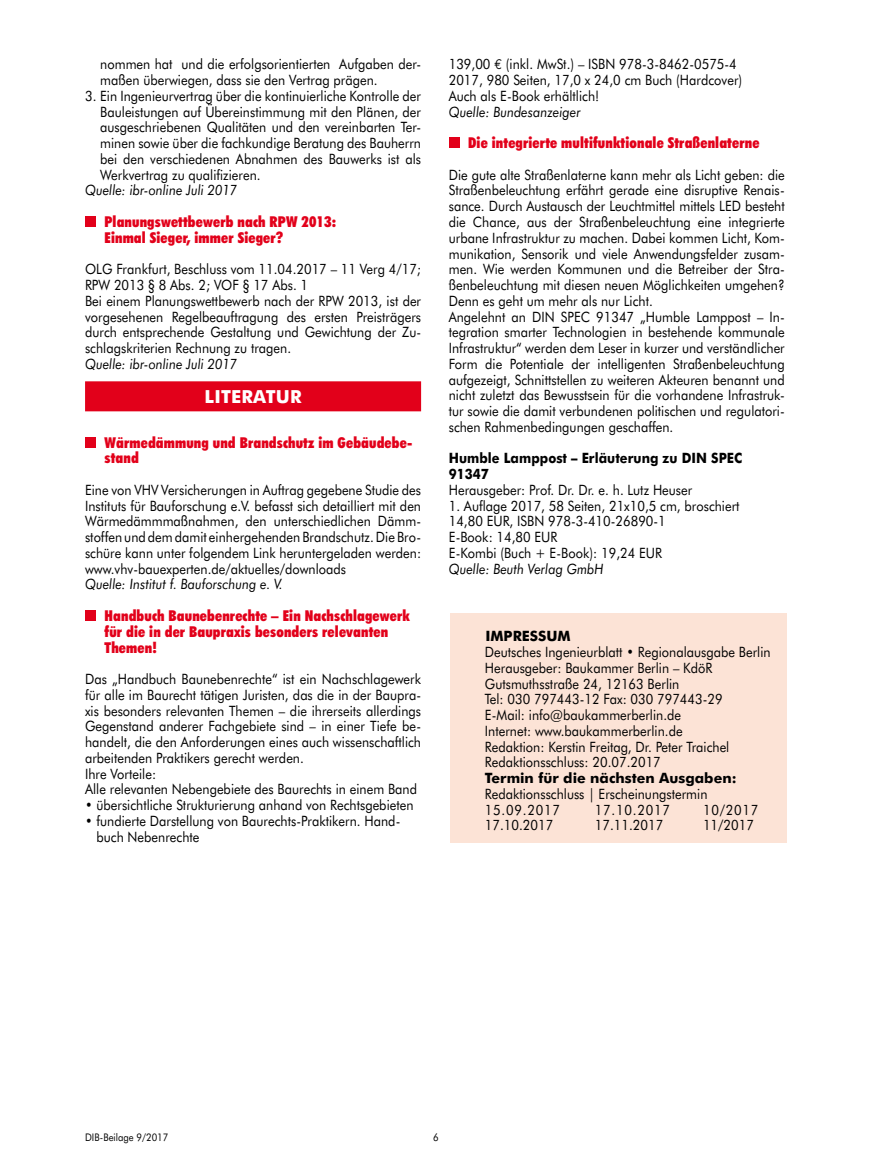
<style>
.page{position:relative;width:872px;height:1170px;background:#fff}
.page>*{position:absolute;margin:0;border:0;box-sizing:border-box;transform-origin:0 0}
.t1{font:700 18px "Futura BT";letter-spacing:.01em;color:#fff}
.t2{font:900 condensed 15px/15.8px "Futura BT";letter-spacing:.01em;color:#e2001a}
.t3{font:14.25px/15.8px "Futura BT";color:#000;scale:.9 1}
.t4{font:italic 14.25px "Futura BT";color:#000;scale:.9 1}
.t5{font:700 14.25px/15.8px "Futura BT";color:#000;scale:.9 1}
.t6{font:700 14.25px "Futura BT";color:#000}
.t7{font:10.5px "Futura BT";color:#000;scale:.9 1}
.s1{font-family:"Euro Mono"}
</style>
<div class="page">
<div style="left:85px;top:381px;width:336px;height:30px;background:#e2001a"></div>
<div style="left:85px;top:216px;width:11px;height:11px;background:#e2001a"></div>
<div style="left:85px;top:437px;width:11px;height:10px;background:#e2001a"></div>
<div style="left:85px;top:610px;width:11px;height:11px;background:#e2001a"></div>
<div style="left:451px;top:613px;width:336px;height:229px;background:#fce3d6"></div>
<div style="left:449px;top:137px;width:10px;height:11px;background:#e2001a"></div>
<p class="t3" style="left:100px;top:56px;width:358px">nommen hat und die erfolgsorientierten Aufgaben der&shy;maßen überwiegen, dass sie den Vertrag prägen.</p>
<p class="t3" style="left:100px;top:88px;width:358px;text-align:justify;text-indent:-15px">3. Ein Ingenieurvertrag über die kontinuierliche Kontrolle der Bauleistungen auf Übereinstimmung mit den Plänen, der ausgeschriebenen Qualitäten und den vereinbarten Ter&shy;minen sowie über die fachkundige Beratung des Bauherrn bei den verschiedenen Abnahmen des Bauwerks ist als Werkvertrag zu qualifizieren.</p>
<p class="t4" style="left:85px;top:182px;width:171px">Quelle: ibr-online Juli 2017</p>
<p class="t2" style="left:105px;top:214px;width:233px">Planungswettbewerb nach RPW 2013:<br>Einmal Sieger, immer Sieger?</p>
<p class="t3" style="left:85px;top:261px;width:375px">OLG Frankfurt, Beschluss vom 11.04.2017 – 11 Verg 4/17; RPW 2013 § 8 Abs. 2; VOF § 17 Abs. 1<br>Bei einem Planungswettbewerb nach der RPW 2013, ist der vorgesehenen Regelbeauftragung des ersten Preisträgers durch entsprechende Gestaltung und Gewichtung der Zu&shy;schlagskriterien Rechnung zu tragen.</p>
<p class="t4" style="left:85px;top:355px;width:171px">Quelle: ibr-online Juli 2017</p>
<p class="t1" style="left:205px;top:385px;width:98px">LITERATUR</p>
<p class="t2" style="left:105px;top:434px;width:309px">Wärmedämmung und Brandschutz im Gebäudebe&shy;stand</p>
<p class="t3" style="left:85px;top:482px;width:375px;text-align:justify">Eine von VHV Versicherungen in Auftrag gegebene Studie des Instituts für Bauforschung e.V. befasst sich detailliert mit den Wärmedämmmaßnahmen, den unterschiedlichen Dämm&shy;stoffen und dem damit einhergehenden Brandschutz. Die Bro&shy;schüre kann unter folgendem Link heruntergeladen werden: www.vhv-bauexperten.de/aktuelles/downloads</p>
<p class="t4" style="left:85px;top:575px;width:221px">Quelle: Institut f. Bauforschung e. V.</p>
<p class="t2" style="left:105px;top:607px;width:307px">Handbuch Baunebenrechte – Ein Nachschlagewerk für die in der Baupraxis besonders relevanten<br>Themen!</p>
<p class="t3" style="left:85px;top:671px;width:375px">Das „Handbuch Baunebenrechte“ ist ein Nachschlagewerk für alle im Baurecht tätigen Juristen, das die in der Baupra&shy;xis besonders relevanten Themen – die ihrerseits allerdings Gegenstand anderer Fachgebiete sind – in einer Tiefe be&shy;handelt, die den Anforderungen eines auch wissenschaftlich arbeitenden Praktikers gerecht werden.<br>Ihre Vorteile:<br>Alle relevanten Nebengebiete des Baurechts in einem Band</p>
<p class="t3" style="left:85px;top:797px;width:366px">• übersichtliche Strukturierung anhand von Rechtsgebieten</p>
<p class="t3" style="left:96px;top:812px;width:339px;text-indent:-11px">• fundierte Darstellung von Baurechts-Praktikern. Hand&shy;buch Nebenrechte</p>
<p class="t3" style="left:449px;top:56px;width:327px">139,00 <span class="s1">€</span> (inkl. MwSt.) – ISBN 978-3-8462-0575-4<br>2017, 980 Seiten, 17,0 x 24,0 cm Buch (Hardcover)<br>Auch als E-Book erhältlich!</p>
<p class="t4" style="left:449px;top:103px;width:148px">Quelle: Bundesanzeiger</p>
<p class="t2" style="left:468px;top:135px;width:293px">Die integrierte multifunktionale Straßenlaterne</p>
<p class="t3" style="left:449px;top:167px;width:375px">Die gute alte Straßenlaterne kann mehr als Licht geben: die Straßenbeleuchtung erfährt gerade eine disruptive Renais&shy;sance. Durch Austausch der Leuchtmittel mittels LED besteht die Chance, aus der Straßenbeleuchtung eine integrierte urbane Infrastruktur zu machen. Dabei kommen Licht, Kom&shy;munikation, Sensorik und viele Anwendungsfelder zusam&shy;men. Wie werden Kommunen und die Betreiber der Stra&shy;ßenbeleuchtung mit diesen neuen Möglichkeiten umgehen?<br>Denn es geht um mehr als nur Licht.<br>Angelehnt an DIN SPEC 91347 „Humble Lamppost – In&shy;tegration smarter Technologien in bestehende kommunale Infrastruktur“ werden dem Leser in kurzer und verständlicher Form die Potentiale der intelligenten Straßenbeleuchtung aufgezeigt, Schnittstellen zu weiteren Akteuren benannt und nicht zuletzt das Bewusstsein für die vorhandene Infrastruk&shy;tur sowie die damit verbundenen politischen und regulatori&shy;schen Rahmenbedingungen geschaffen.</p>
<p class="t5" style="left:449px;top:450px;width:327px">Humble Lamppost – Erläuterung zu DIN SPEC<br>91347</p>
<p class="t3" style="left:449px;top:482px;width:272px">Herausgeber: Prof. Dr. Dr. e. h. Lutz Heuser</p>
<p class="t3" style="left:449px;top:497px;width:325px">1. Auflage 2017, 58 Seiten, 21x10,5 cm, broschiert 14,80 EUR, ISBN 978-3-410-26890-1<br>E-Book: 14,80 EUR<br>E-Kombi (Buch + E-Book): 19,24 EUR</p>
<p class="t4" style="left:449px;top:560px;width:173px">Quelle: Beuth Verlag GmbH</p>
<p class="t6" style="left:485px;top:627px;width:87px">IMPRESSUM</p>
<p class="t3" style="left:485px;top:644px;width:319px">Deutsches Ingenieurblatt • Regionalausgabe Berlin Herausgeber: Baukammer Berlin – KdöR Gutsmuthsstraße 24, 12163 Berlin<br>Tel: 030 797443-12 Fax: 030 797443-29<br>E-Mail: info@baukammerberlin.de<br>Internet: www.baukammerberlin.de<br>Redaktion: Kerstin Freitag, Dr. Peter Traichel Redaktionsschluss: 20.07.2017</p>
<p class="t6" style="left:485px;top:769px;width:253px">Termin für die nächsten Ausgaben:</p>
<p class="t3" style="left:485px;top:785px;width:249px">Redaktionsschluss | Erscheinungstermin<br>15.09.2017</p>
<p class="t3" style="left:595px;top:801px;width:85px">17.10.2017</p>
<p class="t3" style="left:703px;top:801px;width:63px">10/2017</p>
<p class="t3" style="left:485px;top:817px;width:77px">17.10.2017</p>
<p class="t3" style="left:595px;top:817px;width:77px">17.11.2017</p>
<p class="t3" style="left:703px;top:817px;width:58px">11/2017</p>
<p class="t7" style="left:85px;top:1130px;width:94px">DIB-Beilage 9/2017</p>
<p class="t7" style="left:433px;top:1130px;width:8px">6</p>
</div>
